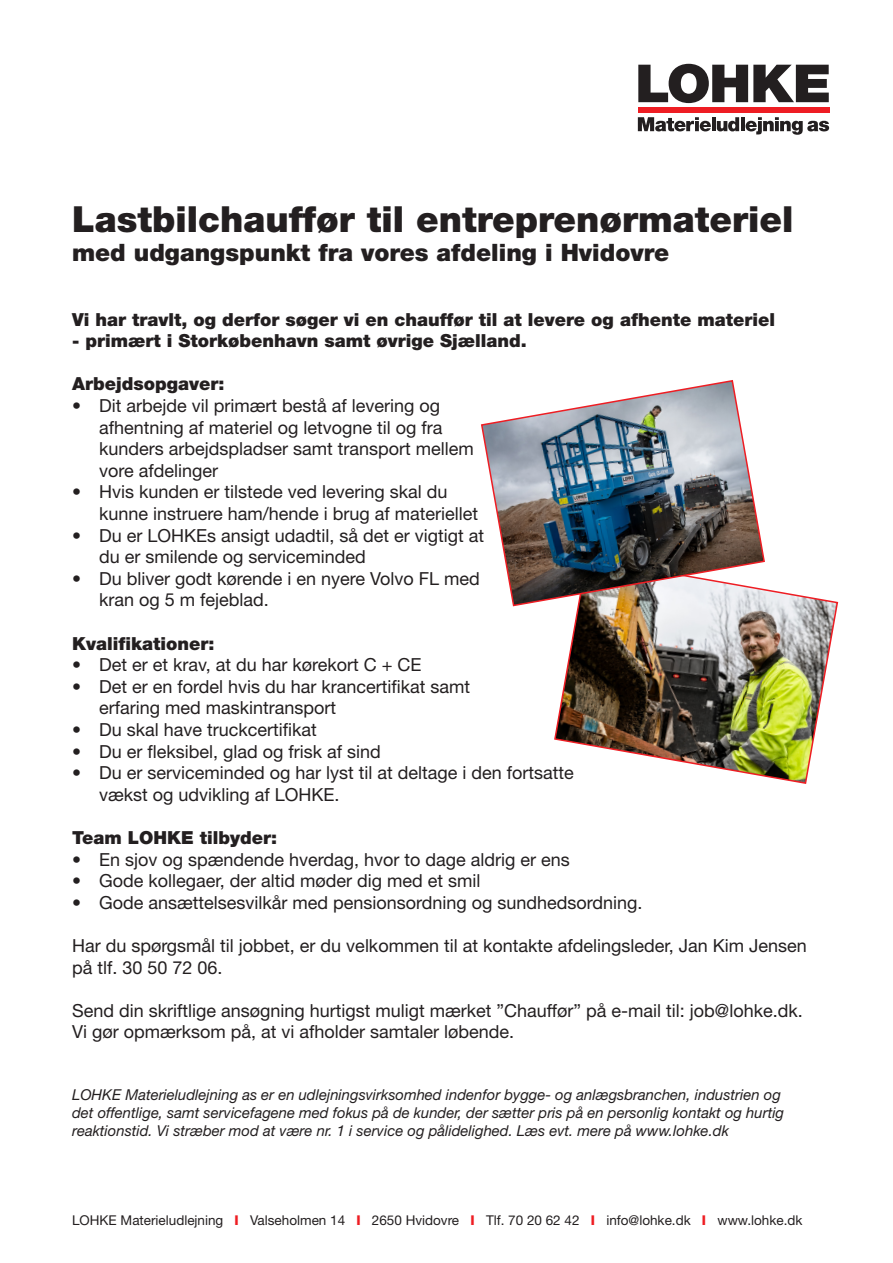
<style>
.page{position:relative;width:893px;height:1263px;background:#fff}
.page>*{position:absolute;margin:0;border:0;box-sizing:border-box;transform-origin:0 0}
.t1{font:900 36px "Helvetica Neue LT Std";color:#231f20}
.t2{font:900 24px "Helvetica Neue LT Std";color:#231f20}
.t3{font:18px/21.6px "Helvetica Neue LT Std";color:#231f20}
.t4{font:900 18px "Helvetica Neue LT Std";color:#231f20}
.t5{font:italic 15px/18px "Helvetica Neue LT Std";color:#231f20}
.t6{font:13.5px "Helvetica Neue LT Std";color:#231f20}
.s1{font-weight:800;color:#ee1d23}
</style>
<div class="page">
<div style="left:638px;top:107px;width:191px;height:6px;background:#ee1d23"></div>
<svg style="left:638px;top:117px;width:73px;height:14px"></svg>
<hr style="left:712px;top:117px;width:3px;height:14px;background:#231f20">
<svg style="left:717px;top:117px;width:22px;height:14px"></svg>
<hr style="left:741px;top:117px;width:4px;height:14px;background:#231f20">
<svg style="left:746px;top:117px;width:83px;height:18px"></svg>
<svg style="left:638px;top:64px;width:191px;height:39px"></svg>
<img style="left:554px;top:589px;width:285px;height:195px">
<img style="left:481px;top:380px;width:285px;height:227px">
<p class="t1" style="left:72px;top:198px;width:723px">Lastbilchauffør til entreprenørmateriel</p>
<p class="t2" style="left:72px;top:238px;width:599px">med udgangspunkt fra vores afdeling i Hvidovre</p>
<p class="t4" style="left:72px;top:308px;width:704px">Vi har travlt, og derfor søger vi en chauffør til at levere og afhente materiel</p>
<p class="t4" style="left:72px;top:330px;width:456px">- primært i Storkøbenhavn samt øvrige Sjælland.</p>
<p class="t4" style="left:72px;top:373px;width:154px">Arbejdsopgaver:</p>
<p class="t3" style="left:99px;top:394px;width:376px;text-indent:-27px">• Dit arbejde vil primært bestå af levering og afhentning af materiel og letvogne til og fra kunders arbejdspladser samt transport mellem vore afdelinger</p>
<p class="t3" style="left:99px;top:481px;width:381px;text-indent:-27px">• Hvis kunden er tilstede ved levering skal du kunne instruere ham/hende i brug af materiellet</p>
<p class="t3" style="left:99px;top:524px;width:387px;text-indent:-27px">• Du er LOHKEs ansigt udadtil, så det er vigtigt at du er smilende og serviceminded</p>
<p class="t3" style="left:99px;top:567px;width:382px;text-indent:-27px">• Du bliver godt kørende i en nyere Volvo FL med kran og 5 m fejeblad.</p>
<p class="t4" style="left:72px;top:632px;width:144px">Kvalifikationer:</p>
<p class="t3" style="left:72px;top:654px;width:351px">• Det er et krav, at du har kørekort C + CE</p>
<p class="t3" style="left:99px;top:675px;width:373px;text-indent:-27px">• Det er en fordel hvis du har krancertifikat samt erfaring med maskintransport</p>
<p class="t3" style="left:72px;top:718px;width:246px">• Du skal have truckcertifikat</p>
<p class="t3" style="left:72px;top:740px;width:310px">• Du er fleksibel, glad og frisk af sind</p>
<p class="t3" style="left:99px;top:762px;width:476px;text-indent:-27px">• Du er serviceminded og har lyst til at deltage i den fortsatte vækst og udvikling af LOHKE.</p>
<p class="t4" style="left:72px;top:827px;width:207px">Team LOHKE tilbyder:</p>
<p class="t3" style="left:72px;top:848px;width:499px">• En sjov og spændende hverdag, hvor to dage aldrig er ens</p>
<p class="t3" style="left:72px;top:870px;width:410px">• Gode kollegaer, der altid møder dig med et smil</p>
<p class="t3" style="left:72px;top:891px;width:572px">• Gode ansættelsesvilkår med pensionsordning og sundhedsordning.</p>
<p class="t3" style="left:72px;top:934px;width:736px">Har du spørgsmål til jobbet, er du velkommen til at kontakte afdelingsleder, Jan Kim Jensen på tlf. 30 50 72 06.</p>
<p class="t3" style="left:72px;top:999px;width:732px">Send din skriftlige ansøgning hurtigst muligt mærket ”Chauffør” på e-mail til: job@lohke.dk.<br>Vi gør opmærksom på, at vi afholder samtaler løbende.</p>
<p class="t5" style="left:72px;top:1085px;width:714px">LOHKE Materieludlejning as er en udlejningsvirksomhed indenfor bygge- og anlægsbranchen, industrien og det offentlige, samt servicefagene med fokus på de kunder, der sætter pris på en personlig kontakt og hurtig reaktionstid. Vi stræber mod at være nr. 1 i service og pålidelighed. Læs evt. mere på www.lohke.dk</p>
<p class="t6" style="left:72px;top:1212px;width:732px">LOHKE Materieludlejning <span class="s1">I</span> Valseholmen 14 <span class="s1">I</span> 2650 Hvidovre <span class="s1">I</span> Tlf. 70 20 62 42 <span class="s1">I</span> info@lohke.dk <span class="s1">I</span> www.lohke.dk</p>
</div>
